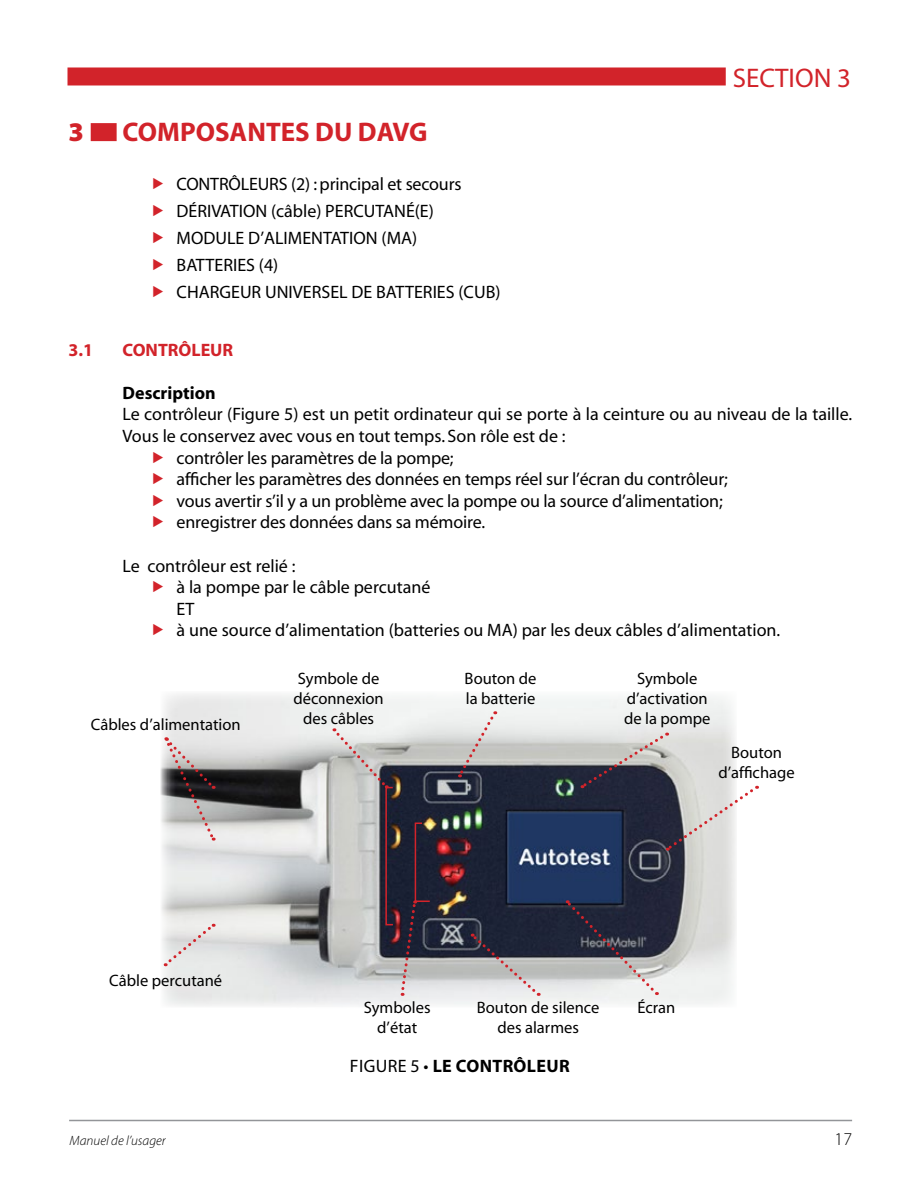
<style>
.page{position:relative;width:918px;height:1188px;background:#fff}
.page>*{position:absolute;margin:0;border:0;box-sizing:border-box;transform-origin:0 0}
.t1{font:700 27px "Myriad";color:#d2232a}
.t2{font:27px "Myriad";color:#d2232a}
.t3{font:900 27px "Myriad Pro";color:#d2232a}
.t4{font:18px/27px "Myriad";color:#000}
.t5{font:700 18px "Myriad Pro";letter-spacing:.02em;color:#000}
.t6{font:700 18px "Myriad";color:#d2232a}
.t7{font:700 18px "Myriad";color:#000}
.t8{font:300 18px "Myriad Pro";color:#000}
.t9{font:16.5px/19.8px "Myriad";color:#000;text-align:center}
.t10{font:italic 300 13.5px "Myriad Pro";color:#000}
.s1{font-weight:400}
</style>
<div class="page">
<hr style="left:69px;top:1120px;width:783px;height:1px;background:#939598">
<div style="left:68px;top:67px;width:658px;height:18px;background:#d2232a"></div>
<img style="left:161px;top:694px;width:575px;height:312px">
<svg style="left:334px;top:728px;width:54px;height:61px;background:#c5c1c0"></svg>
<svg style="left:165px;top:737px;width:51px;height:104px;background:#a29c9c"></svg>
<svg style="left:165px;top:923px;width:50px;height:43px;background:#e4dede"></svg>
<svg style="left:470px;top:933px;width:69px;height:63px;background:#8c8b92"></svg>
<svg style="left:565px;top:900px;width:92px;height:95px;background:#6b6c77"></svg>
<svg style="left:580px;top:733px;width:178px;height:119px;background:#94969e"></svg>
<svg style="left:457px;top:711px;width:39px;height:66px;background:#b9b5b7"></svg>
<svg style="left:400px;top:822px;width:31px;height:174px;background:#4c4754"></svg>
<div style="left:385px;top:787px;width:9px;height:138px;border:2px solid #d2232a"></div>
<div style="left:91px;top:123px;width:26px;height:18px;background:#d2232a"></div>
<h1 class="t3" style="left:69px;top:117px;width:17px">3</h1>
<h1 class="t1" style="left:123px;top:118px;width:306px">COMPOSANTES DU DAVG</h1>
<p class="t4" style="left:177px;top:171px;width:325px">CONTRÔLEURS (2) : principal et secours<br>DÉRIVATION (câble) PERCUTANÉ(E)<br>MODULE D’ALIMENTATION (MA)<br>BATTERIES (4)<br>CHARGEUR UNIVERSEL DE BATTERIES (CUB)</p>
<h1 class="t2" style="left:733px;top:64px;width:120px">SECTION 3</h1>
<p class="t6" style="left:69px;top:340px;width:26px">3.1</p>
<p class="t6" style="left:123px;top:340px;width:112px">CONTRÔLEUR</p>
<p class="t7" style="left:123px;top:384px;width:95px">Description</p>
<p class="t4" style="left:123px;top:402px;width:731px">Le contrôleur (Figure 5) est un petit ordinateur qui se porte à la ceinture ou au niveau de la taille.</p>
<p class="t4" style="left:123px;top:423px;width:445px">Vous le conservez avec vous en tout temps. Son rôle est de :</p>
<p class="t4" style="left:177px;top:445px;width:279px">contrôler les paramètres de la pompe;</p>
<p class="t4" style="left:177px;top:467px;width:553px">afficher les paramètres des données en temps réel sur l’écran du contrôleur;</p>
<p class="t4" style="left:177px;top:488px;width:548px">vous avertir s’il y a un problème avec la pompe ou la source d’alimentation;</p>
<p class="t4" style="left:177px;top:510px;width:310px">enregistrer des données dans sa mémoire.</p>
<p class="t4" style="left:177px;top:556px;width:605px;line-height:21.6px;text-indent:-54px">Le contrôleur est relié :<br>à la pompe par le câble percutané<br>ET<br>à une source d’alimentation (batteries ou MA) par les deux câbles d’alimentation.</p>
<p class="t9" style="left:91px;top:715px;width:151px">Câbles d’alimentation</p>
<p class="t9" style="left:293px;top:669px;width:92px">Symbole de déconnexion des câbles</p>
<p class="t9" style="left:465px;top:669px;width:73px;text-align:left">Bouton de la batterie</p>
<p class="t9" style="left:624px;top:669px;width:88px">Symbole d’activation de la pompe</p>
<p class="t9" style="left:718px;top:743px;width:78px">Bouton d’affichage</p>
<p class="t9" style="left:109px;top:971px;width:115px">Câble percutané</p>
<p class="t9" style="left:364px;top:998px;width:68px">Symboles d’état</p>
<p class="t9" style="left:477px;top:998px;width:124px">Bouton de silence des alarmes</p>
<p class="t5" style="left:350px;top:1055px;width:221px"><span class="s1">FIGURE 5 •</span> LE CONTRÔLEUR</p>
<p class="t9" style="left:637px;top:998px;width:39px">Écran</p>
<p class="t10" style="left:70px;top:1133px;width:98px">Manuel de l’usager</p>
<p class="t8" style="left:835px;top:1129px;width:19px">17</p>
</div>
